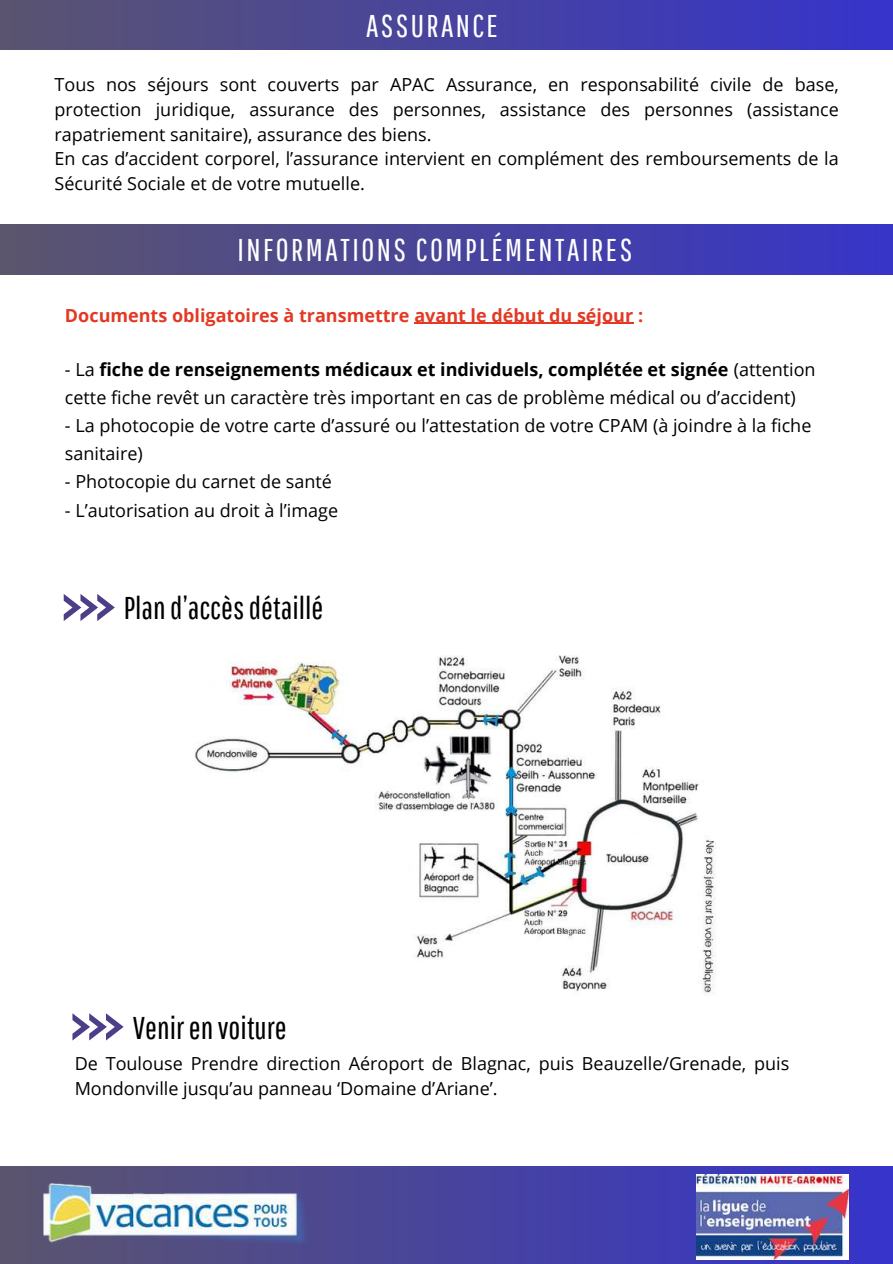
<style>
.page{position:relative;width:893px;height:1264px;background:#fff}
.page>*{position:absolute;margin:0;border:0;box-sizing:border-box;transform-origin:0 0}
.t1{font:31.5px "Pathway Gothic One";letter-spacing:.08em;color:#fff}
.t2{font:31.5px "Pathway Gothic One";color:#000}
.t3{font:18px/24.8px "Open Sans";color:#000}
.t4{font:700 18px "Open Sans";color:#e33924}
.s1{font-weight:700}
</style>
<div class="page">
<div style="left:0;top:0;width:892px;height:50px;background:linear-gradient(to right,#5a5470,#3634cb)"></div>
<div style="left:0;top:224px;width:892px;height:50px;background:linear-gradient(to right,#5b556d,#3735c8)"></div>
<div style="left:0;top:1166px;width:892px;height:97px;background:linear-gradient(to right,#5a546e,#3836cb)"></div>
<img style="left:44px;top:1183px;width:265px;height:64px">
<img style="left:697px;top:1174px;width:151px;height:85px">
<img style="left:195px;top:655px;width:521px;height:339px">
<hr style="left:414px;top:323px;width:219px;height:1px;background:#e33924">
<svg style="left:64px;top:594px;width:51px;height:27px"></svg>
<svg style="left:72px;top:1013px;width:52px;height:27px"></svg>
<h1 class="t1" style="left:366px;top:7px;width:133px">ASSURANCE</h1>
<p class="t3" style="left:55px;top:72px;width:785px">Tous nos séjours sont couverts par APAC Assurance, en responsabilité civile de base, protection juridique, assurance des personnes, assistance des personnes (assistance rapatriement sanitaire), assurance des biens.<br>En cas d’accident corporel, l’assurance intervient en complément des remboursements de la Sécurité Sociale et de votre mutuelle.</p>
<h1 class="t1" style="left:237px;top:231px;width:396px">INFORMATIONS COMPLÉMENTAIRES</h1>
<p class="t4" style="left:65px;top:302px;width:579px">Documents obligatoires à transmettre avant le début du séjour :</p>
<p class="t3" style="left:65px;top:355px;width:752px;line-height:28.2px">- La <span class="s1">fiche de renseignements médicaux et individuels, complétée et signée</span> (attention cette fiche revêt un caractère très important en cas de problème médical ou d’accident)</p>
<p class="t3" style="left:65px;top:411px;width:748px;line-height:28.2px">- La photocopie de votre carte d’assuré ou l’attestation de votre CPAM (à joindre à la fiche sanitaire)</p>
<p class="t3" style="left:65px;top:469px;width:268px">- Photocopie du carnet de santé</p>
<p class="t3" style="left:65px;top:497px;width:274px">- L’autorisation au droit à l’image</p>
<h1 class="t2" style="left:124px;top:589px;width:201px">Pland’accèsdétaillé</h1>
<h1 class="t2" style="left:133px;top:1008px;width:155px">Venirenvoiture</h1>
<p class="t3" style="left:75px;top:1050px;width:716px">De Toulouse Prendre direction Aéroport de Blagnac, puis Beauzelle/Grenade, puis<br>Mondonville jusqu’au panneau ‘Domaine d’Ariane’.</p>
</div>
